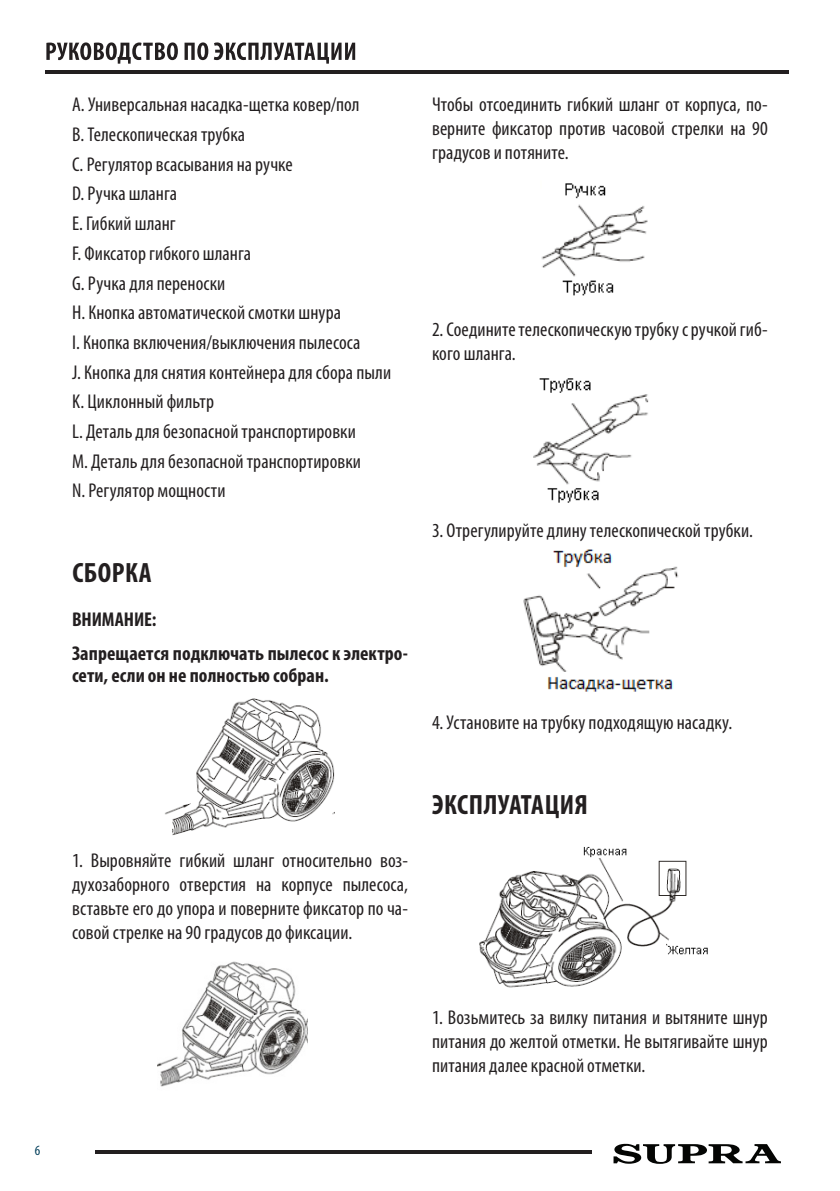
<style>
.page{position:relative;width:840px;height:1191px;background:#fff}
.page>*{position:absolute;margin:0;border:0;box-sizing:border-box;transform-origin:0 0}
.t1{font:700 condensed 28px "Myriad Pro";letter-spacing:.02em;color:#231f20}
.Основной_текст{font:condensed 20px/24px "Myriad Pro";letter-spacing:.005em;color:#231f20;text-align:justify}
.Внимание{font:700 condensed 20px/22px "Myriad Pro";letter-spacing:.005em;color:#231f20}
.t2{font:condensed 14.2px "Myriad Pro";color:#013d59}
</style>
<div class="page">
<svg style="left:46px;top:42px;width:132px;height:22px"></svg>
<svg style="left:184px;top:42px;width:24px;height:18px"></svg>
<svg style="left:214px;top:42px;width:141px;height:22px"></svg>
<hr style="left:46px;top:70px;width:742px;height:3px;background:#231f20">
<hr style="left:95px;top:1150px;width:496px;height:4px;background:#231f20">
<svg style="left:613px;top:1143px;width:167px;height:20px"></svg>
<img style="left:165px;top:698px;width:169px;height:137px">
<img style="left:158px;top:961px;width:150px;height:126px">
<img style="left:541px;top:183px;width:107px;height:113px">
<img style="left:533px;top:378px;width:116px;height:125px">
<img style="left:523px;top:549px;width:156px;height:143px">
<img style="left:479px;top:846px;width:229px;height:142px">
<p class="t2" style="left:35px;top:1141px;width:7px">6</p>
<p class="Основной_текст" style="left:72px;top:93px;width:289px">A. Универсальная насадка-щетка ковер/пол</p>
<p class="Основной_текст" style="left:72px;top:122px;width:174px">B. Телескопическая трубка</p>
<p class="Основной_текст" style="left:72px;top:152px;width:222px">C. Регулятор всасывания на ручке</p>
<p class="Основной_текст" style="left:72px;top:182px;width:107px">D. Ручка шланга</p>
<p class="Основной_текст" style="left:72px;top:211px;width:105px">E. Гибкий шланг</p>
<p class="Основной_текст" style="left:72px;top:241px;width:180px">F. Фиксатор гибкого шланга</p>
<p class="Основной_текст" style="left:72px;top:271px;width:155px">G. Ручка для переноски</p>
<p class="Основной_текст" style="left:72px;top:300px;width:270px">H. Кнопка автоматической смотки шнура</p>
<p class="Основной_текст" style="left:72px;top:330px;width:290px">I. Кнопка включения/выключения пылесоса</p>
<p class="Основной_текст" style="left:72px;top:360px;width:320px">J. Кнопка для снятия контейнера для сбора пыли</p>
<p class="Основной_текст" style="left:72px;top:389px;width:143px">K. Циклонный фильтр</p>
<p class="Основной_текст" style="left:72px;top:419px;width:285px">L. Деталь для безопасной транспортировки</p>
<p class="Основной_текст" style="left:72px;top:449px;width:290px">M. Деталь для безопасной транспортировки</p>
<p class="Основной_текст" style="left:72px;top:478px;width:155px">N. Регулятор мощности</p>
<h1 class="t1" style="left:72px;top:555px;width:81px">СБОРКА</h1>
<p class="Внимание" style="left:72px;top:608px;width:86px">ВНИМАНИЕ:</p>
<p class="Внимание" style="left:72px;top:641px;width:337px">Запрещается подключать пылесос к электро&shy;сети, если он не полностью собран.</p>
<p class="Основной_текст" style="left:72px;top:848px;width:337px">1. Выровняйте гибкий шланг относительно воз&shy;духозаборного отверстия на корпусе пылесоса, вставьте его до упора и поверните фиксатор по ча&shy;совой стрелке на 90 градусов до фиксации.</p>
<p class="Основной_текст" style="left:432px;top:93px;width:337px">Чтобы отсоединить гибкий шланг от корпуса, по&shy;верните фиксатор против часовой стрелки на 90 градусов и потяните.</p>
<p class="Основной_текст" style="left:432px;top:317px;width:337px">2. Соедините телескопическую трубку с ручкой гиб&shy;кого шланга.</p>
<p class="Основной_текст" style="left:432px;top:517px;width:322px">3. Отрегулируйте длину телескопической трубки.</p>
<p class="Основной_текст" style="left:432px;top:710px;width:301px">4. Установите на трубку подходящую насадку.</p>
<h1 class="t1" style="left:432px;top:787px;width:157px">ЭКСПЛУАТАЦИЯ</h1>
<p class="Основной_текст" style="left:432px;top:1005px;width:337px">1. Возьмитесь за вилку питания и вытяните шнур питания до желтой отметки. Не вытягивайте шнур питания далее красной отметки.</p>
</div>
